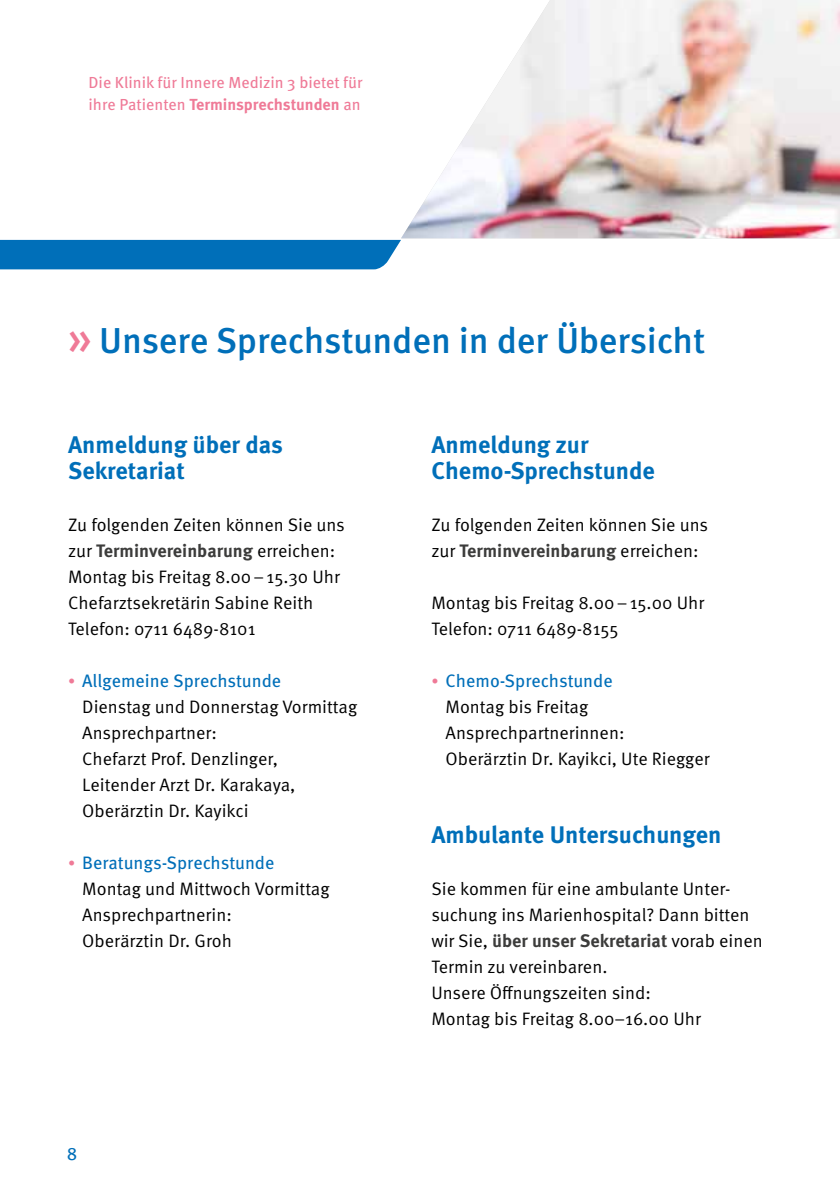
<style>
.page{position:relative;width:840px;height:1191px;background:#fff}
.page>*{position:absolute;margin:0;border:0;box-sizing:border-box;transform-origin:0 0}
.t1{font:500 36px "Meta Pro";letter-spacing:-.005em;color:#006fb9}
.t2{font:700 24px/26px "Meta Pro";color:#006fb9}
.t3{font:18px/26px "Meta Pro";color:#000}
.t4{font:18px "Meta Pro";color:#006fb9}
.t5{font:16px/22px "Meta Pro";color:#ef7a97}
.s1{font-weight:700}
.s2{font-size:46px;color:#ef7a97}
.s3{font-weight:700;color:#3c3c3b}
.s4{font-size:14px;color:#ef7a97}
.s5{color:#006fb9}
</style>
<div class="page">
<img style="left:401px;top:0;width:438px;height:238px">
<div style="left:0;top:240px;width:401px;height:29px;background:#006fb9"></div>
<p class="t5" style="left:88px;top:72px;width:275px">Die Klinik für Innere Medizin 3 bietet für ihre Patienten <span class="s1">Terminsprechstunden</span> an</p>
<h1 class="t1" style="left:68px;top:318px;width:638px"><span class="s2">»</span> Unsere Sprechstunden in der Übersicht</h1>
<h2 class="t2" style="left:68px;top:431px;width:216px">Anmeldung über das<br>Sekretariat</h2>
<p class="t3" style="left:68px;top:511px;width:278px">Zu folgenden Zeiten können Sie uns zur <span class="s3">Terminvereinbarung</span> erreichen:<br>Montag bis Freitag 8.00–15.30 Uhr<br>Chefarztsekretärin Sabine Reith<br>Telefon: 0711 6489-8101</p>
<p class="t3" style="left:82px;top:667px;width:276px;text-indent:-14px"><span class="s4">•</span> <span class="s5">Allgemeine Sprechstunde<br></span>Dienstag und Donnerstag Vormittag<br>Ansprechpartner:<br>Chefarzt Prof. Denzlinger,<br>Leitender Arzt Dr. Karakaya,<br>Oberärztin Dr. Kayikci</p>
<p class="t3" style="left:82px;top:849px;width:249px;text-indent:-14px"><span class="s4">•</span> <span class="s5">Beratungs-Sprechstunde<br></span>Montag und Mittwoch Vormittag<br>Ansprechpartnerin:<br>Oberärztin Dr. Groh</p>
<p class="t4" style="left:67px;top:1142px;width:12px">8</p>
<h2 class="t2" style="left:431px;top:431px;width:225px">Anmeldung zur<br>Chemo-Sprechstunde</h2>
<p class="t3" style="left:431px;top:511px;width:278px">Zu folgenden Zeiten können Sie uns zur <span class="s3">Terminvereinbarung</span> erreichen:</p>
<p class="t3" style="left:431px;top:589px;width:274px">Montag bis Freitag 8.00–15.00 Uhr<br>Telefon: 0711 6489-8155</p>
<p class="t3" style="left:445px;top:667px;width:265px;text-indent:-14px"><span class="s4">•</span> <span class="s5">Chemo-Sprechstunde<br></span>Montag bis Freitag<br>Ansprechpartnerinnen:<br>Oberärztin Dr. Kayikci, Ute Riegger</p>
<h2 class="t2" style="left:431px;top:821px;width:291px">Ambulante Untersuchungen</h2>
<p class="t3" style="left:431px;top:875px;width:333px">Sie kommen für eine ambulante Unter&shy;suchung ins Marienhospital? Dann bitten wir Sie, <span class="s3">über unser Sekretariat</span> vorab einen Termin zu vereinbaren.<br>Unsere Öffnungszeiten sind:<br>Montag bis Freitag 8.00–16.00 Uhr</p>
</div>
